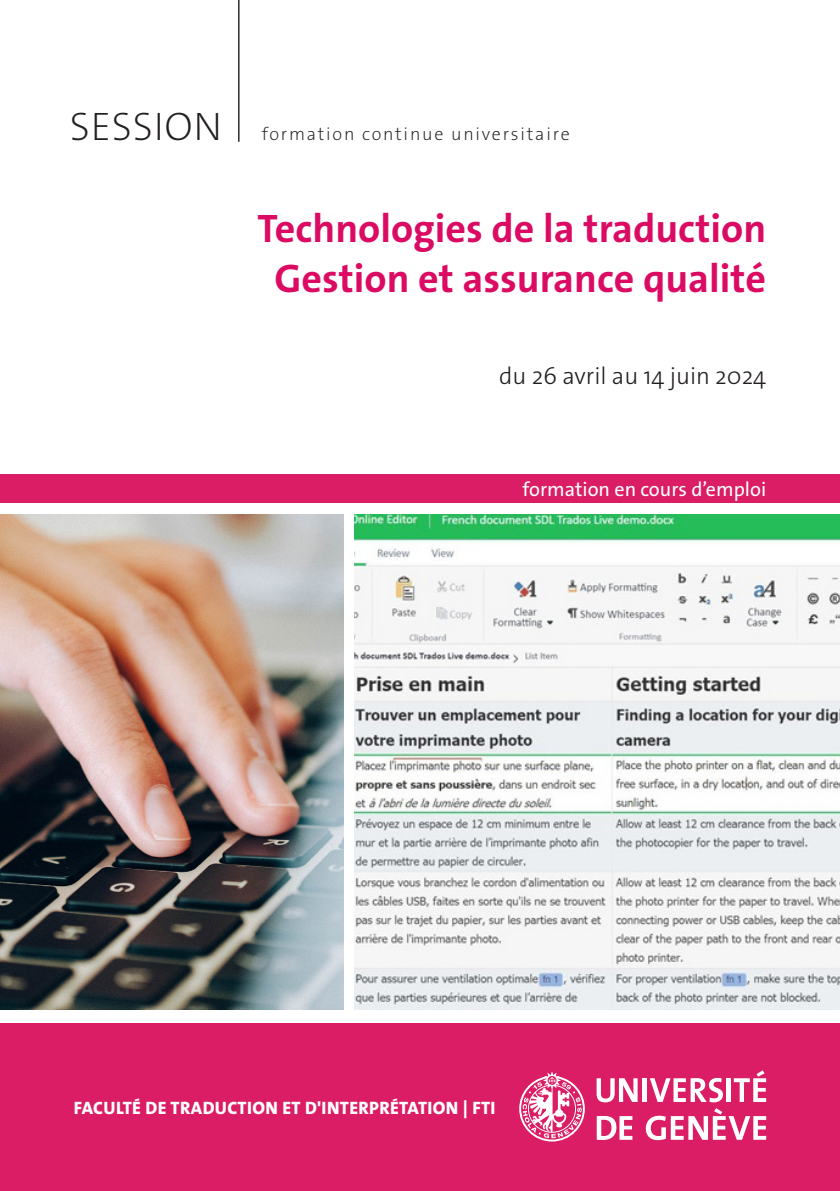
<style>
.page{position:relative;width:840px;height:1191px;background:#fff}
.page>*{position:absolute;margin:0;border:0;box-sizing:border-box;transform-origin:0 0}
.t1{font:700 40px "The Sans Os F";color:#db0a62}
.t2{font:200 40px "The Sans Os F";letter-spacing:.02em;color:#231f20}
.t3{font:300 24px "The Sans Os F";color:#231f20}
.texte{font:20px "The Sans Os F";color:#fff}
.t4{font:800 18px "The Sans Os F";letter-spacing:.02em;color:#fff}
.t5{font:200 18px "The Sans Os F";letter-spacing:.1em;color:#231f20}
</style>
<div class="page">
<div style="left:0;top:474px;width:839px;height:28px;background:#da1d64"></div>
<div style="left:0;top:1023px;width:839px;height:168px;background:#da1d64"></div>
<svg style="left:519px;top:1071px;width:65px;height:70px"></svg>
<svg style="left:596px;top:1078px;width:41px;height:24px"></svg>
<hr style="left:642px;top:1078px;width:4px;height:24px;background:#fff">
<svg style="left:649px;top:1077px;width:73px;height:25px"></svg>
<hr style="left:726px;top:1078px;width:4px;height:24px;background:#fff">
<svg style="left:733px;top:1070px;width:32px;height:32px"></svg>
<svg style="left:596px;top:1116px;width:36px;height:24px"></svg>
<svg style="left:645px;top:1108px;width:120px;height:32px"></svg>
<hr style="left:238px;top:0;width:1px;height:142px;background:#231f20">
<img style="left:354px;top:515px;width:485px;height:494px">
<img style="left:0;top:515px;width:343px;height:494px">
<p class="t2" style="left:70px;top:101px;width:154px">SESSION</p>
<p class="t5" style="left:261px;top:123px;width:309px">formation continue universitaire</p>
<p class="t1" style="left:257px;top:202px;width:510px">Technologies de la traduction</p>
<p class="t1" style="left:274px;top:252px;width:493px">Gestion et assurance qualité</p>
<p class="t3" style="left:499px;top:360px;width:268px">du 26 avril au 14 juin 2024</p>
<p class="texte" style="left:522px;top:476px;width:245px">formation en cours d’emploi</p>
<p class="t4" style="left:74px;top:1096px;width:423px">FACULTÉ DE TRADUCTION ET D'INTERPRÉTATION | FTI</p>
</div>
